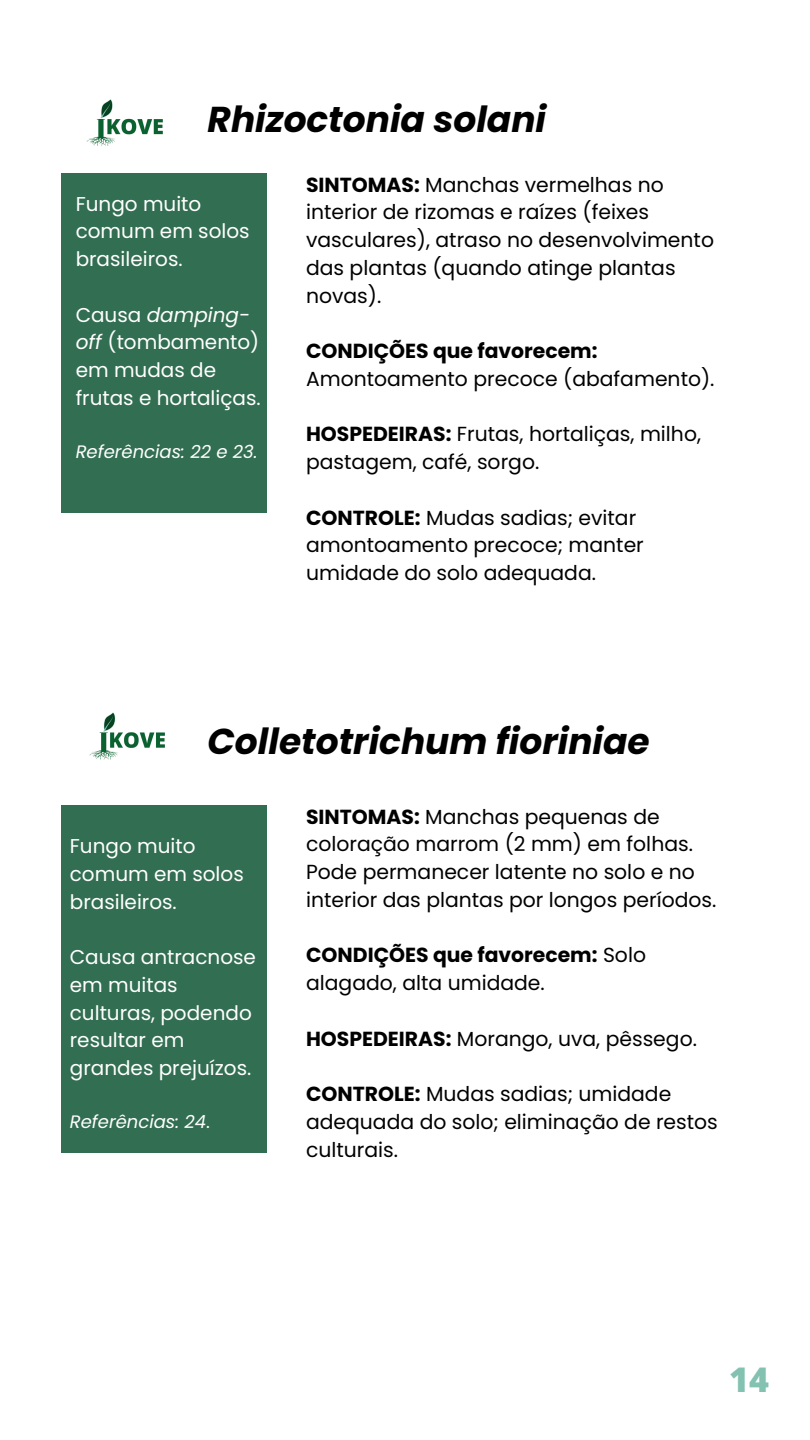
<style>
.page{position:relative;width:810px;height:1440px;background:#fff}
.page>*{position:absolute;margin:0;border:0;box-sizing:border-box;transform-origin:0 0}
.t1{font:italic 700 36px "Poppins";color:#000}
.t2{font:800 34px "Open Sans";color:#83c2b0}
.t3{font:20.3px/27.8px "Poppins";color:#000}
.t4{font:20px/27.8px "Poppins";color:#fff}
.t5{font:italic 18px "Poppins";color:#fff}
.s1{font-style:italic}
.s2{font-weight:700}
.s3{font-style:normal}
</style>
<div class="page">
<div style="left:61px;top:173px;width:205px;height:340px;background:#326e51"></div>
<img style="left:86px;top:99px;width:77px;height:47px">
<img style="left:89px;top:712px;width:76px;height:48px">
<div style="left:61px;top:805px;width:205px;height:348px;background:#326e51"></div>
<p class="t1" style="left:208px;top:94px;width:340px">Rhizoctonia solani</p>
<p class="t4" style="left:76px;top:190px;width:175px">Fungo muito comum em solos brasileiros.</p>
<p class="t4" style="left:76px;top:301px;width:187px">Causa <span class="s1">damping&shy;off</span> (tombamento) em mudas de frutas e hortaliças.</p>
<p class="t5" style="left:76px;top:439px;width:184px">Referências: 22 e 23.</p>
<p class="t3" style="left:306px;top:171px;width:409px"><span class="s2">SINTOMAS:</span> Manchas vermelhas no interior de rizomas e raízes (feixes vasculares), atraso no desenvolvimento das plantas (quando atinge plantas novas).</p>
<p class="t3" style="left:306px;top:337px;width:410px"><span class="s2">CONDIÇÕES que favorecem:<br></span>Amontoamento precoce (abafamento).</p>
<p class="t3" style="left:306px;top:420px;width:396px"><span class="s2">HOSPEDEIRAS:</span> Frutas, hortaliças, milho, pastagem, café, sorgo.</p>
<p class="t3" style="left:306px;top:504px;width:339px"><span class="s2">CONTROLE:</span> Mudas sadias; evitar amontoamento precoce; manter umidade do solo adequada.</p>
<p class="t1" style="left:208px;top:716px;width:444px">Colletotrichum fioriniae</p>
<p class="t4" style="left:70px;top:832px;width:175px">Fungo muito comum em solos brasileiros.</p>
<p class="t4" style="left:70px;top:943px;width:188px">Causa antracnose em muitas culturas, podendo resultar em grandes prejuízos.</p>
<p class="t5" style="left:70px;top:1109px;width:142px">Referências: 24<span class="s3">.</span></p>
<p class="t3" style="left:306px;top:803px;width:412px"><span class="s2">SINTOMAS:</span> Manchas pequenas de coloração marrom (2 mm) em folhas.<br>Pode permanecer latente no solo e no interior das plantas por longos períodos.</p>
<p class="t3" style="left:306px;top:941px;width:341px"><span class="s2">CONDIÇÕES que favorecem:</span> Solo alagado, alta umidade.</p>
<p class="t3" style="left:306px;top:1025px;width:392px"><span class="s2">HOSPEDEIRAS:</span> Morango, uva, pêssego.</p>
<p class="t3" style="left:306px;top:1080px;width:413px"><span class="s2">CONTROLE:</span> Mudas sadias; umidade adequada do solo; eliminação de restos culturais.</p>
<p class="t2" style="left:729px;top:1355px;width:41px">14</p>
</div>
